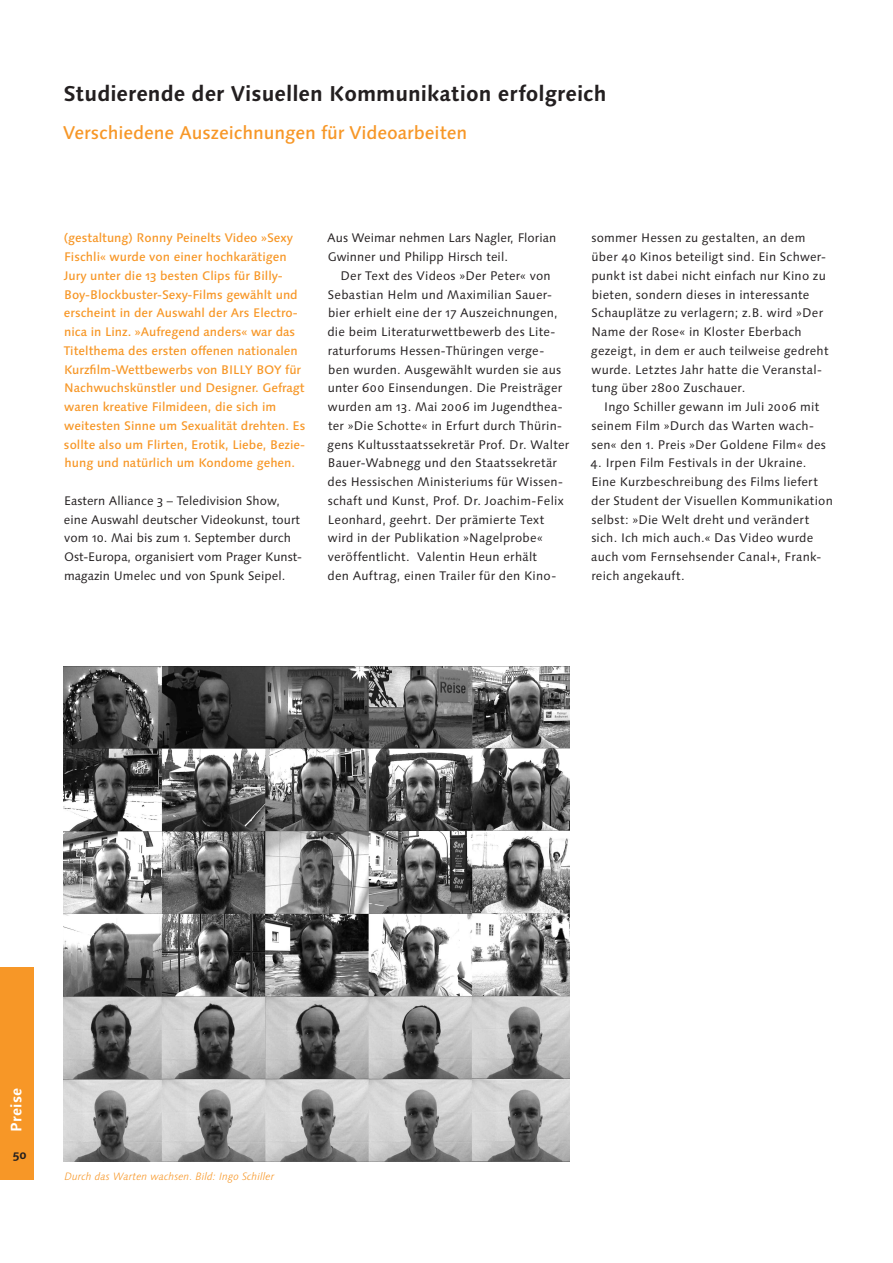
<style>
.page{position:relative;width:893px;height:1263px;background:#fff}
.page>*{position:absolute;margin:0;border:0;box-sizing:border-box;transform-origin:0 0}
._01_Überschrift_klei{font:700 21.45px "Linotype Syntax Os F";color:#231f20}
._011_Unterüberschrif{font:500 18.45px "Linotype Syntax Os F";letter-spacing:-.005em;color:#f79727}
.t1{font:700 15px "Linotype Syntax Os F";letter-spacing:.02em;color:#fff}
._02_fließtext{font:12.45px/18.8px "Linotype Syntax Os F";letter-spacing:.02em;color:#231f20}
._02_teaser{font:500 12.45px/18.8px "Linotype Syntax Os F";color:#f79727}
._02_fließtext_erster{font:12.45px/18.8px "Linotype Syntax Os F";letter-spacing:.005em;color:#231f20}
.t2{font:700 12px "Linotype Syntax Os F";color:#231f20}
._03_Bildunterschrift{font:italic 300 10.65px "Linotype Syntax Os F";color:#f79727}
</style>
<div class="page">
<div style="left:0;top:967px;width:34px;height:213px;background:#f79727"></div>
<img style="left:64px;top:667px;width:506px;height:494px">
<p class="_01_Überschrift_klei" style="left:63px;top:81px;width:544px">Studierende der Visuellen Kommunikation erfolgreich</p>
<p class="_011_Unterüberschrif" style="left:63px;top:121px;width:405px">Verschiedene Auszeichnungen für Videoarbeiten</p>
<p class="_02_teaser" style="left:64px;top:229px;width:243px">(gestaltung) Ronny Peinelts Video »Sexy Fischli« wurde von einer hochkarätigen Jury unter die 13 besten Clips für Billy-Boy-Blockbuster-Sexy-Films gewählt und erscheint in der Auswahl der Ars Electro&shy;nica in Linz. »Aufregend anders« war das Titelthema des ersten offenen nationalen Kurzfilm-Wettbewerbs von BILLY BOY für Nachwuchskünstler und Designer. Gefragt waren kreative Filmideen, die sich im weitesten Sinne um Sexualität drehten. Es sollte also um Flirten, Erotik, Liebe, Bezie&shy;hung und natürlich um Kondome gehen.</p>
<p class="_02_fließtext_erster" style="left:64px;top:491px;width:240px">Eastern Alliance 3 – Teledivision Show, eine Auswahl deutscher Videokunst, tourt vom 10. Mai bis zum 1. September durch Ost-Europa, organisiert vom Prager Kunst&shy;magazin Umelec und von Spunk Seipel.</p>
<p class="_02_fließtext_erster" style="left:327px;top:229px;width:230px">Aus Weimar nehmen Lars Nagler, Florian<br>Gwinner und Philipp Hirsch teil.</p>
<p class="_02_fließtext" style="left:327px;top:266px;width:243px;text-indent:13px">Der Text des Videos »Der Peter« von Sebastian Helm und Maximilian Sauer&shy;bier erhielt eine der 17 Auszeichnungen, die beim Literaturwettbewerb des Lite&shy;raturforums Hessen-Thüringen verge-<br>ben wurden. Ausgewählt wurden sie aus unter 600 Einsendungen. Die Preisträger wurden am 13. Mai 2006 im Jugendthea&shy;ter »Die Schotte« in Erfurt durch Thürin&shy;gens Kultusstaatssekretär Prof. Dr. Walter Bauer-Wabnegg und den Staatssekretär des Hessischen Ministeriums für Wissen&shy;schaft und Kunst, Prof. Dr. Joachim-Felix Leonhard, geehrt. Der prämierte Text wird in der Publikation »Nagelprobe« veröffentlicht. Valentin Heun erhält<br>den Auftrag, einen Trailer für den Kino-</p>
<p class="_02_fließtext" style="left:591px;top:229px;width:239px">sommer Hessen zu gestalten, an dem über 40 Kinos beteiligt sind. Ein Schwer&shy;punkt ist dabei nicht einfach nur Kino zu bieten, sondern dieses in interessante Schauplätze zu verlagern; z.B. wird »Der Name der Rose« in Kloster Eberbach gezeigt, in dem er auch teilweise gedreht wurde. Letztes Jahr hatte die Veranstal&shy;tung über 2800 Zuschauer.</p>
<p class="_02_fließtext" style="left:591px;top:398px;width:236px;text-indent:13px">Ingo Schiller gewann im Juli 2006 mit seinem Film »Durch das Warten wach&shy;sen« den 1. Preis »Der Goldene Film« des</p>
<p class="_02_fließtext" style="left:590px;top:454px;width:244px">4. Irpen Film Festivals in der Ukraine.<br>Eine Kurzbeschreibung des Films liefert der Student der Visuellen Kommunikation selbst: »Die Welt dreht und verändert sich. Ich mich auch.« Das Video wurde auch vom Fernsehsender Canal+, Frank&shy;reich angekauft.</p>
<p class="t1" style="left:7px;top:1132px;width:46px;rotate:-90deg">Preise</p>
<p class="t2" style="left:13px;top:1147px;width:15px">50</p>
<p class="_03_Bildunterschrift" style="left:65px;top:1170px;width:211px">Durch das Warten wachsen. Bild: Ingo Schiller</p>
</div>
